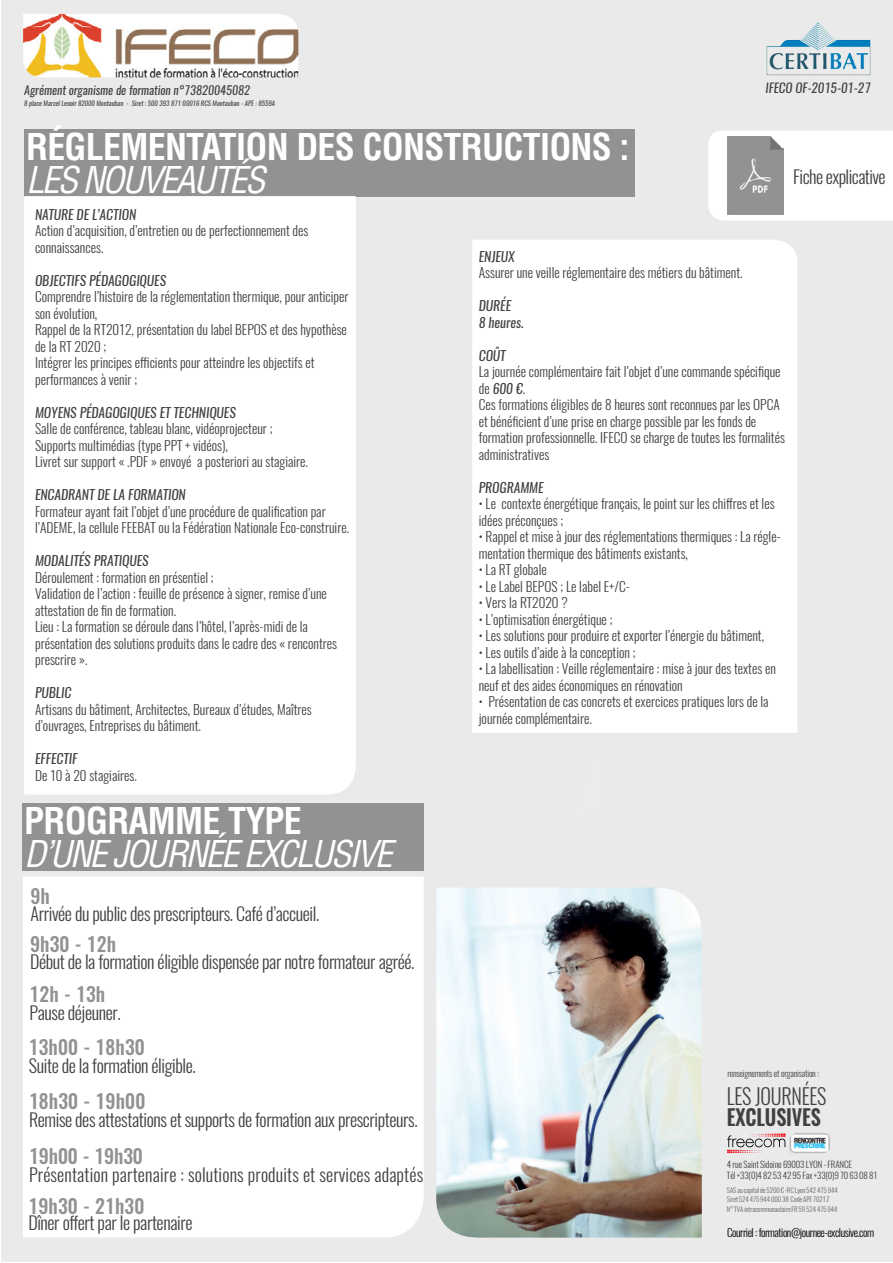
<style>
.page{position:relative;width:893px;height:1263px;background:#fff}
.page>*{position:absolute;margin:0;border:0;box-sizing:border-box;transform-origin:0 0}
.t1{font:700 condensed 36px "Helvetica";letter-spacing:-.02em;color:#fff}
.t2{font:italic condensed 36px "Helvetica";letter-spacing:-.06em;color:#fff}
.t3{font:300 21.9px "Oswald";letter-spacing:-.01em;color:#414042;scale:.92 1}
.t4{font:600 21.9px "Oswald";letter-spacing:-.01em;color:#414042;scale:.92 1}
.t5{font:500 19.5px "Oswald";letter-spacing:.01em;color:#939291}
.t6{font:300 18px "Oswald";letter-spacing:-.02em;color:#414042}
.t7{font:300 18px "Oswald";letter-spacing:.01em;color:#414042}
.t8{font:300 13.5px/16.5px "Oswald";color:#414042}
.t9{font:italic 13.5px/16.5px "Oswald";color:#414042}
.t10{font:italic 12.9px "Oswald";color:#414042}
.t11{font:italic 12px "Oswald";color:#414042}
.t12{font:300 10.95px "Oswald";letter-spacing:-.04em;color:#000}
.t13{font:300 9px/10.9px "Oswald";letter-spacing:-.01em;color:#414042}
.t14{font:300 8.85px "Oswald";letter-spacing:-.02em;color:#414042}
.t15{font:300 6.9px/9.6px "Oswald";letter-spacing:-.01em;color:#636466}
.t16{font:italic 6.75px "Oswald";color:#414042}
.s1{font-weight:400;font-style:italic}
</style>
<div class="page">
<div style="left:1px;top:0;width:891px;height:1261px;background:#eaeaea"></div>
<div style="left:23px;top:877px;width:401px;height:360px;background:#fff"></div>
<div style="left:22px;top:803px;width:402px;height:67px;background:#939291"></div>
<div style="left:24px;top:129px;width:611px;height:67px;background:#939291"></div>
<div style="left:708px;top:130px;width:185px;height:90px;background:#fff"></div>
<div style="left:24px;top:196px;width:332px;height:598px;background:#fff"></div>
<div style="left:472px;top:240px;width:325px;height:493px;background:#fff"></div>
<svg style="left:727px;top:1133px;width:59px;height:20px"></svg>
<img style="left:436px;top:887px;width:266px;height:350px">
<img style="left:23px;top:14px;width:275px;height:63px">
<img style="left:766px;top:22px;width:105px;height:53px">
<img style="left:727px;top:136px;width:57px;height:78px">
<img style="left:790px;top:1133px;width:40px;height:20px">
<p class="t11" style="left:24px;top:82px;width:227px">Agrément organisme de formation n°73820045082</p>
<p class="t10" style="left:765px;top:79px;width:107px">IFECO OF-2015-01-27</p>
<p class="t16" style="left:24px;top:98px;width:252px">8 place Marcel Lenoir 82000 Montauban - Siret : 500 393 871 00016 RCS Montauban - APE : 8559A</p>
<h1 class="t1" style="left:26px;top:124px;width:605px">RÉGLEMENTATION DES CONSTRUCTIONS :</h1>
<h1 class="t2" style="left:26px;top:157px;width:240px">LES NOUVEAUTÉS</h1>
<p class="t9" style="left:35px;top:206px;width:103px">NATURE DE L’ACTION</p>
<p class="t8" style="left:35px;top:223px;width:275px">Action d’acquisition, d’entretien ou de perfectionnement des connaissances.</p>
<p class="t9" style="left:35px;top:272px;width:133px">OBJECTIFS PÉDAGOGIQUES</p>
<p class="t8" style="left:35px;top:289px;width:315px">Comprendre l’histoire de la réglementation thermique, pour anticiper son évolution,<br>Rappel de la RT2012, présentation du label BEPOS et des hypothèse de la RT 2020 ;<br>Intégrer les principes efficients pour atteindre les objectifs et performances à venir ;</p>
<p class="t9" style="left:35px;top:404px;width:202px">MOYENS PÉDAGOGIQUES ET TECHNIQUES</p>
<p class="t8" style="left:35px;top:420px;width:275px">Salle de conférence, tableau blanc, vidéoprojecteur ;<br>Supports multimédias (type PPT + vidéos),<br>Livret sur support « .PDF » envoyé a posteriori au stagiaire.</p>
<p class="t9" style="left:35px;top:486px;width:152px">ENCADRANT DE LA FORMATION</p>
<p class="t8" style="left:35px;top:503px;width:316px">Formateur ayant fait l’objet d’une procédure de qualification par l’ADEME, la cellule FEEBAT ou la Fédération Nationale Eco-construire.</p>
<p class="t9" style="left:35px;top:552px;width:115px">MODALITÉS PRATIQUES</p>
<p class="t8" style="left:35px;top:569px;width:303px">Déroulement : formation en présentiel ;<br>Validation de l’action : feuille de présence à signer, remise d’une attestation de fin de formation.<br>Lieu : La formation se déroule dans l’hôtel, l’après-midi de la présentation des solutions produits dans le cadre des « rencontres prescrire ».</p>
<p class="t9" style="left:35px;top:684px;width:38px">PUBLIC</p>
<p class="t8" style="left:35px;top:701px;width:278px">Artisans du bâtiment, Architectes, Bureaux d’études, Maîtres d’ouvrages, Entreprises du bâtiment.</p>
<p class="t9" style="left:35px;top:750px;width:44px">EFFECTIF</p>
<p class="t8" style="left:35px;top:767px;width:103px">De 10 à 20 stagiaires.</p>
<h1 class="t1" style="left:24px;top:799px;width:279px">PROGRAMME TYPE</h1>
<h1 class="t2" style="left:24px;top:832px;width:370px">D’UNE JOURNÉE EXCLUSIVE</h1>
<h3 class="t5" style="left:31px;top:883px;width:21px">9h</h3>
<h3 class="t6" style="left:31px;top:901px;width:290px">Arrivée du public des prescripteurs. Café d’accueil.</h3>
<h3 class="t5" style="left:30px;top:930px;width:88px">9h30 - 12h</h3>
<h3 class="t6" style="left:30px;top:950px;width:386px">Début de la formation éligible dispensée par notre formateur agréé.</h3>
<h3 class="t5" style="left:30px;top:981px;width:77px">12h - 13h</h3>
<h3 class="t6" style="left:30px;top:1000px;width:93px">Pause déjeuner.</h3>
<p class="t9" style="left:479px;top:248px;width:37px">ENJEUX</p>
<p class="t8" style="left:479px;top:264px;width:265px">Assurer une veille réglementaire des métiers du bâtiment.</p>
<p class="t9" style="left:479px;top:297px;width:46px">DURÉE<br>8 heures.</p>
<p class="t9" style="left:479px;top:347px;width:28px">COÛT</p>
<p class="t8" style="left:479px;top:363px;width:308px">La journée complémentaire fait l’objet d’une commande spécifique de <span class="s1">600 €</span>.<br>Ces formations éligibles de 8 heures sont reconnues par les OPCA et bénéficient d’une prise en charge possible par les fonds de formation professionnelle. IFECO se charge de toutes les formalités administratives</p>
<p class="t9" style="left:479px;top:479px;width:66px">PROGRAMME</p>
<p class="t8" style="left:479px;top:495px;width:297px">• Le contexte énergétique français, le point sur les chiffres et les idées préconçues ;</p>
<p class="t8" style="left:479px;top:528px;width:303px">• Rappel et mise à jour des réglementations thermiques : La régle&shy;mentation thermique des bâtiments existants,</p>
<p class="t8" style="left:479px;top:561px;width:69px">• La RT globale</p>
<p class="t8" style="left:479px;top:578px;width:152px">• Le Label BEPOS ; Le label E+/C-</p>
<p class="t8" style="left:479px;top:594px;width:90px">• Vers la RT2020 ?</p>
<p class="t8" style="left:479px;top:611px;width:135px">• L’optimisation énergétique ;</p>
<p class="t8" style="left:479px;top:627px;width:287px">• Les solutions pour produire et exporter l’énergie du bâtiment,</p>
<p class="t8" style="left:479px;top:644px;width:158px">• Les outils d’aide à la conception ;</p>
<p class="t8" style="left:479px;top:660px;width:299px">• La labellisation : Veille réglementaire : mise à jour des textes en neuf et des aides économiques en rénovation</p>
<p class="t8" style="left:479px;top:693px;width:291px">• Présentation de cas concrets et exercices pratiques lors de la journée complémentaire.</p>
<h3 class="t6" style="left:793px;top:165px;width:94px">Fiche explicative</h3>
<h3 class="t5" style="left:29px;top:1034px;width:117px">13h00 - 18h30</h3>
<h3 class="t6" style="left:29px;top:1053px;width:168px">Suite de la formation éligible.</h3>
<h3 class="t5" style="left:29px;top:1087px;width:118px">18h30 - 19h00</h3>
<h3 class="t6" style="left:29px;top:1107px;width:390px">Remise des attestations et supports de formation aux prescripteurs.</h3>
<h3 class="t5" style="left:29px;top:1142px;width:115px">19h00 - 19h30</h3>
<h3 class="t7" style="left:29px;top:1162px;width:396px">Présentation partenaire : solutions produits et services adaptés</h3>
<h3 class="t5" style="left:28px;top:1192px;width:117px">19h30 - 21h30</h3>
<h3 class="t6" style="left:28px;top:1210px;width:165px">Dîner offert par le partenaire</h3>
<p class="t14" style="left:727px;top:1067px;width:93px">renseignements et organisation :</p>
<h2 class="t3" style="left:727px;top:1081px;width:110px">LES JOURNÉES</h2>
<h2 class="t4" style="left:727px;top:1101px;width:104px">EXCLUSIVES</h2>
<p class="t13" style="left:727px;top:1159px;width:152px">4 rue Saint Sidoine 69003 LYON - FRANCE<br>Tél +33(0)4 82 53 42 95 Fax +33(0)9 70 63 08 81</p>
<p class="t15" style="left:727px;top:1185px;width:112px">SAS au capital de 5200 € -RC Lyon 542 475 944<br>Siret 524 475 944 000 38 Code APE 7021 Z<br>N° TVA intracommunautaire FR 59 524 475 944</p>
<p class="t12" style="left:727px;top:1225px;width:149px">Courriel : formation@journee-exclusive.com</p>
</div>
